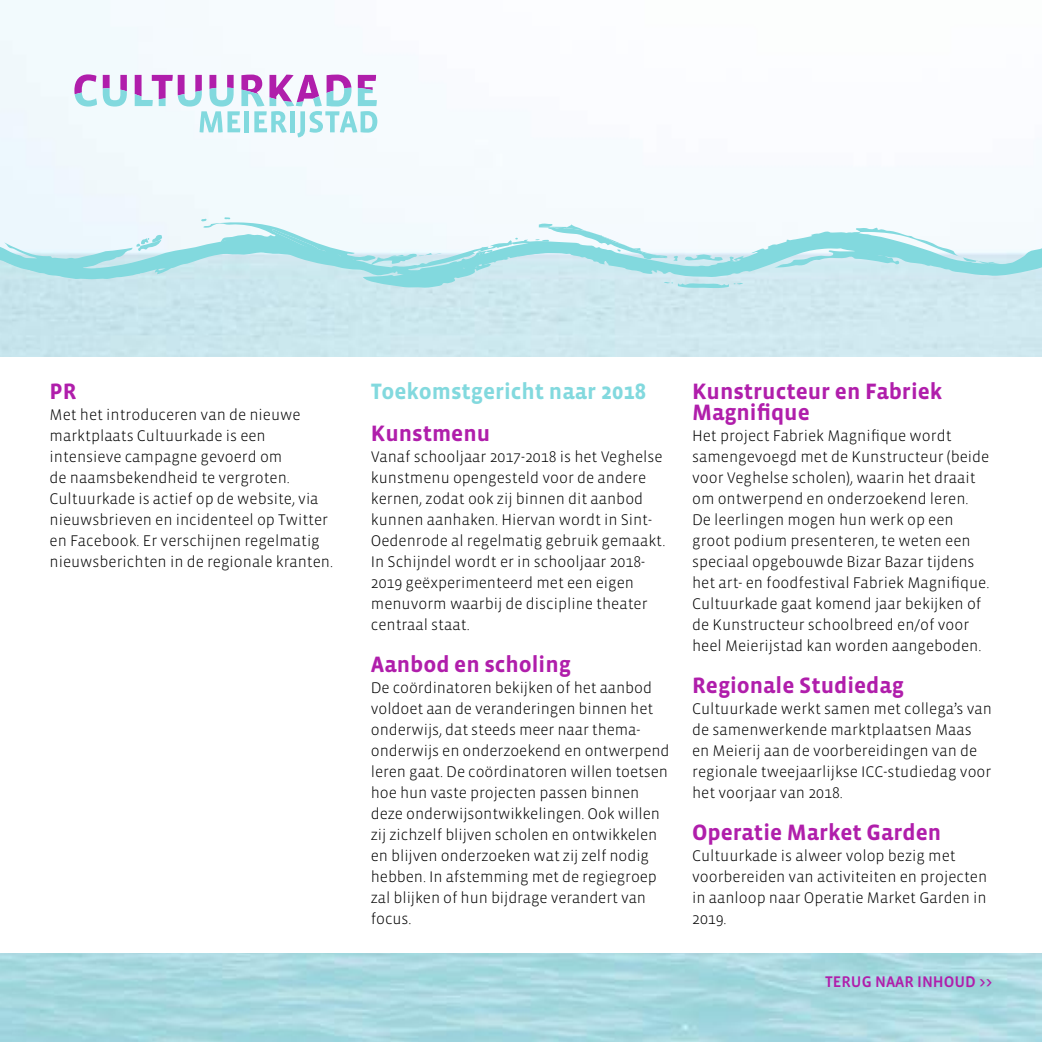
<style>
.page{position:relative;width:1042px;height:1042px;background:#fff}
.page>*{position:absolute;margin:0;border:0;box-sizing:border-box;transform-origin:0 0}
.t1{font:700 22.75px/21px "Vista Sans";color:#b01eab}
.t2{font:700 22.75px "Vista Sans";color:#82d9de}
.t3{font:300 15.75px/21px "Vista Sans";color:#000}
.t4{font:15.75px "Vista Sans Med";color:#b01eab}
</style>
<div class="page">
<svg style="left:743px;top:230px;width:299px;height:49px;background:#cae8ef"></svg>
<svg style="left:751px;top:226px;width:291px;height:45px"></svg>
<svg style="left:0;top:217px;width:743px;height:71px"></svg>
<svg style="left:74px;top:74px;width:23px;height:33px"></svg>
<svg style="left:103px;top:75px;width:24px;height:32px"></svg>
<svg style="left:135px;top:75px;width:242px;height:62px"></svg>
<h1 class="t1" style="left:50px;top:381px;width:29px">PR</h1>
<p class="t3" style="left:50px;top:405px;width:285px">Met het introduceren van de nieuwe marktplaats Cultuurkade is een intensieve campagne gevoerd om<br>de naamsbekendheid te vergroten.<br>Cultuurkade is actief op de website, via nieuwsbrieven en incidenteel op Twitter en Facebook. Er verschijnen regelmatig nieuwsberichten in de regionale kranten.</p>
<h1 class="t2" style="left:371px;top:380px;width:277px">Toekomstgericht naar 2018</h1>
<h1 class="t1" style="left:371px;top:423px;width:121px">Kunstmenu</h1>
<p class="t3" style="left:371px;top:447px;width:296px">Vanaf schooljaar 2017-2018 is het Veghelse kunstmenu opengesteld voor de andere kernen, zodat ook zij binnen dit aanbod kunnen aanhaken. Hiervan wordt in Sint-Oedenrode al regelmatig gebruik gemaakt.<br>In Schijndel wordt er in schooljaar 2018- 2019 geëxperimenteerd met een eigen menuvorm waarbij de discipline theater centraal staat.</p>
<h1 class="t1" style="left:371px;top:654px;width:201px">Aanbod en scholing</h1>
<p class="t3" style="left:371px;top:678px;width:300px">De coördinatoren bekijken of het aanbod voldoet aan de veranderingen binnen het onderwijs, dat steeds meer naar thema&shy;onderwijs en onderzoekend en ontwerpend leren gaat. De coördinatoren willen toetsen hoe hun vaste projecten passen binnen deze onderwijsontwikkelingen. Ook willen zij zichzelf blijven scholen en ontwikkelen en blijven onderzoeken wat zij zelf nodig hebben. In afstemming met de regiegroep zal blijken of hun bijdrage verandert van focus.</p>
<h1 class="t1" style="left:692px;top:381px;width:251px">Kunstructeur en Fabriek<br>Magnifique</h1>
<p class="t3" style="left:692px;top:426px;width:299px">Het project Fabriek Magnifique wordt samengevoegd met de Kunstructeur (beide voor Veghelse scholen), waarin het draait om ontwerpend en onderzoekend leren.<br>De leerlingen mogen hun werk op een groot podium presenteren, te weten een speciaal opgebouwde Bizar Bazar tijdens het art- en foodfestival Fabriek Magnifique.<br>Cultuurkade gaat komend jaar bekijken of de Kunstructeur schoolbreed en/of voor heel Meierijstad kan worden aangeboden.</p>
<h1 class="t1" style="left:692px;top:675px;width:213px">Regionale Studiedag</h1>
<p class="t3" style="left:692px;top:699px;width:301px">Cultuurkade werkt samen met collega’s van de samenwerkende marktplaatsen Maas en Meierij aan de voorbereidingen van de regionale tweejaarlijkse ICC-studiedag voor het voorjaar van 2018.</p>
<h1 class="t1" style="left:692px;top:822px;width:251px">Operatie Market Garden</h1>
<p class="t3" style="left:692px;top:846px;width:297px">Cultuurkade is alweer volop bezig met voorbereiden van activiteiten en projecten in aanloop naar Operatie Market Garden in<br>2019.</p>
<p class="t4" style="left:825px;top:974px;width:169px">TERUG NAAR INHOUD &gt;&gt;</p>
</div>
